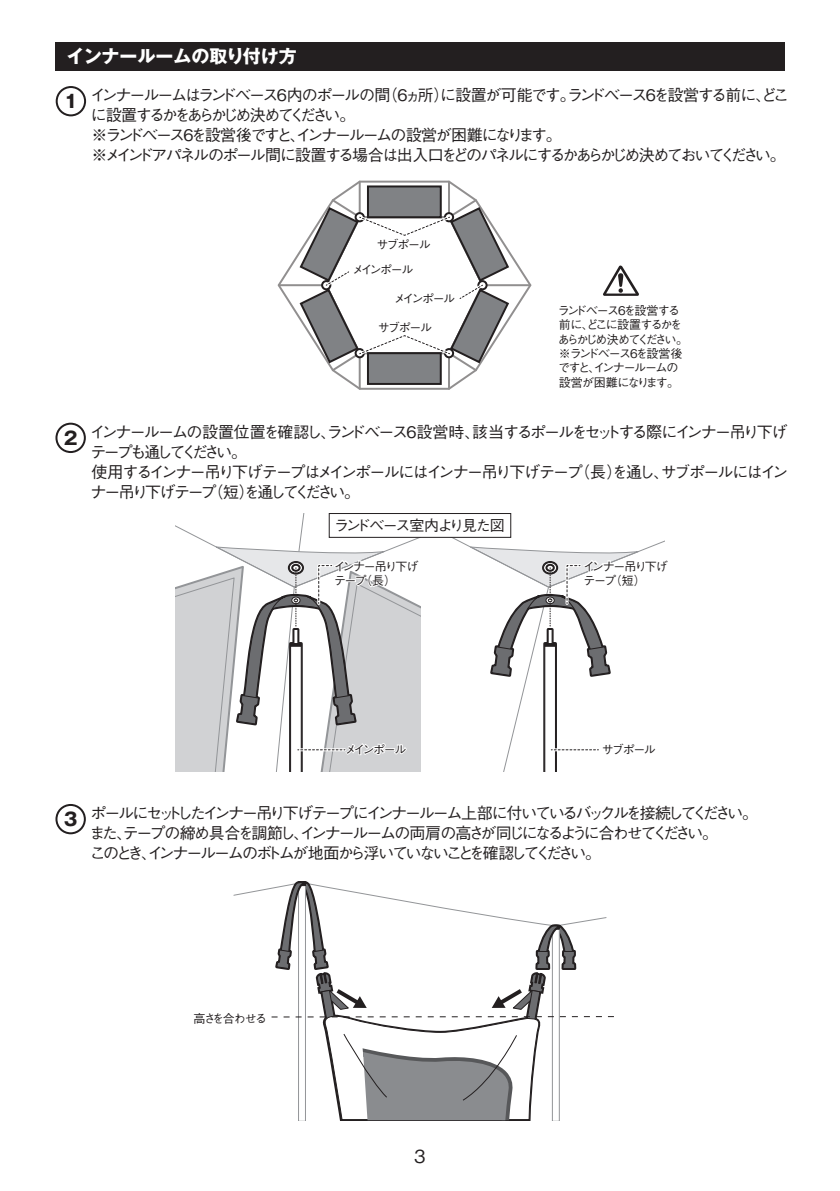
<style>
.page{position:relative;width:840px;height:1191px;background:#fff}
.page>*{position:absolute;margin:0;border:0;box-sizing:border-box;transform-origin:0 0}
.t1{font:700 18px "Gothic MB101 Pro";color:#fff}
.t2{font:700 18px "Gothic MB101 Pro";color:#231f20}
.t3{font:500 18px "Gothic BBB Pro";color:#231f20}
.t4{font:500 16px/20px "Gothic BBB Pro";letter-spacing:-.145em;color:#231f20}
.t5{font:500 16px/20px "Gothic BBB Pro";letter-spacing:-.125em;color:#231f20}
.t6{font:500 15px "Gothic BBB Pro";letter-spacing:-.095em;color:#231f20}
.t7{font:500 12px/14.4px "Gothic BBB Pro";letter-spacing:-.12em;color:#231f20}
</style>
<div class="page">
<div style="left:55px;top:43px;width:729px;height:28px;background:#231f20"></div>
<div style="left:56px;top:86px;width:30px;height:30px;border:2px solid #231f20;border-radius:50%"></div>
<div style="left:55px;top:423px;width:31px;height:30px;border:2px solid #231f20;border-radius:50%"></div>
<div style="left:55px;top:804px;width:31px;height:30px;border:2px solid #231f20;border-radius:50%"></div>
<svg style="left:603px;top:265px;width:36px;height:31px"></svg>
<svg style="left:277px;top:181px;width:254px;height:209px"></svg>
<hr style="left:358px;top:182px;width:2px;height:35px;background:#231f20">
<hr style="left:448px;top:182px;width:2px;height:35px;background:#231f20">
<hr style="left:358px;top:353px;width:2px;height:36px;background:#231f20">
<hr style="left:448px;top:353px;width:2px;height:36px;background:#231f20">
<hr style="left:278px;top:284px;width:48px;height:2px;background:#231f20">
<hr style="left:482px;top:284px;width:48px;height:2px;background:#231f20">
<div style="left:367px;top:352px;width:74px;height:33px;background:#808285;border:2px solid #231f20"></div>
<div style="left:367px;top:185px;width:74px;height:33px;background:#808285;border:2px solid #231f20"></div>
<svg style="left:298px;top:197px;width:212px;height:176px"></svg>
<svg style="left:175px;top:513px;width:490px;height:258px"></svg>
<svg style="left:233px;top:881px;width:381px;height:239px"></svg>
<p class="t1" style="left:67px;top:41px;width:231px">インナールームの取り付け方</p>
<p class="t4" style="left:90px;top:83px;width:700px">インナールームはランドベース6内のポールの間（6ヵ所）に設置が可能です。ランドベース6を設営する前に、どこに設置するかをあらかじめ決めてください。<br>※ランドベース6を設営後ですと、インナールームの設営が困難になります。<br>※メインドアパネルのポール間に設置する場合は出入口をどのパネルにするかあらかじめ決めておいてください。</p>
<p class="t2" style="left:64px;top:86px;width:15px">1</p>
<p class="t2" style="left:64px;top:423px;width:15px">2</p>
<p class="t7" style="left:376px;top:236px;width:56px">サブポール</p>
<p class="t7" style="left:352px;top:261px;width:63px">メインポール</p>
<p class="t7" style="left:393px;top:290px;width:63px">メインポール</p>
<p class="t7" style="left:377px;top:319px;width:56px">サブポール</p>
<p class="t7" style="left:557px;top:301px;width:132px">ランドベース6を設営する前に、どこに設置するかをあらかじめ決めてください。※ランドベース6を設営後ですと、インナールームの設営が困難になります。</p>
<p class="t5" style="left:90px;top:420px;width:699px">インナールームの設置位置を確認し、ランドベース6設営時、該当するポールをセットする際にインナー吊り下げテープも通してください。<br>使用するインナー吊り下げテープはメインポールにはインナー吊り下げテープ（長）を通し、サブポールにはインナー吊り下げテープ（短）を通してください。</p>
<p class="t6" style="left:334px;top:513px;width:172px">ランドベース室内より見た図</p>
<p class="t7" style="left:333px;top:557px;width:86px">インナー吊り下げテープ（長）</p>
<p class="t7" style="left:583px;top:557px;width:86px">インナー吊り下げテープ（短）</p>
<p class="t7" style="left:345px;top:740px;width:63px">メインポール</p>
<p class="t7" style="left:601px;top:740px;width:56px">サブポール</p>
<p class="t2" style="left:64px;top:804px;width:15px">3</p>
<p class="t4" style="left:89px;top:801px;width:669px">ポールにセットしたインナー吊り下げテープにインナールーム上部に付いているバックルを接続してください。また、テープの締め具合を調節し、インナールームの両肩の高さが同じになるように合わせてください。<br>このとき、インナールームのボトムが地面から浮いていないことを確認してください。</p>
<p class="t7" style="left:193px;top:1009px;width:75px">高さを合わせる</p>
<p class="t3" style="left:414px;top:1141px;width:13px">3</p>
</div>
